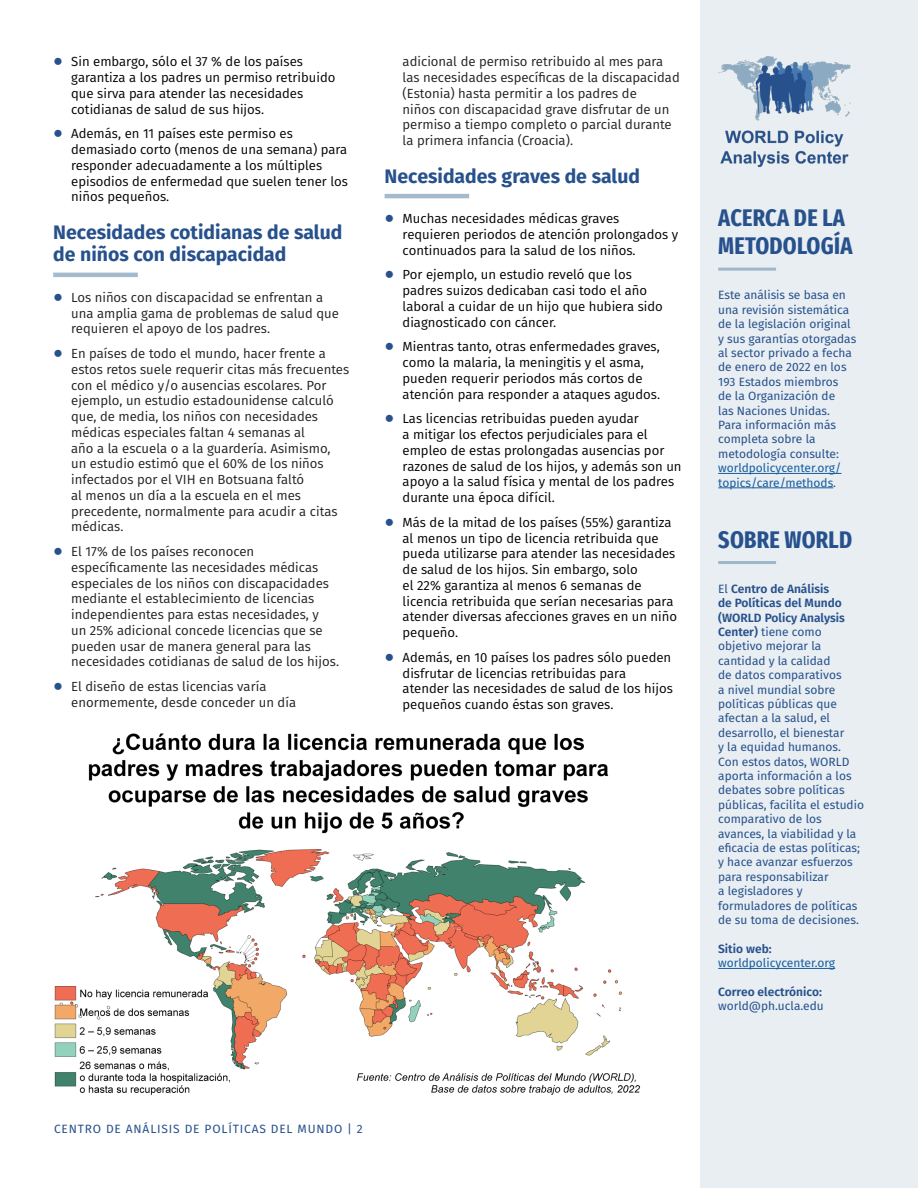
<style>
.page{position:relative;width:918px;height:1188px;background:#fff}
.page>*{position:absolute;margin:0;border:0;box-sizing:border-box;transform-origin:0 0}
.t1{font:700 24px/28.8px "Fira Sans Compressed";letter-spacing:.01em;color:#27518d}
.Bullet_Point_1{font:700 19.5px/22.5px "Fira Sans";color:#27518d}
.t2{font:13.2px/15.8px "Fira Sans";color:#000}
.t3{font:13.2px/15.8px "Fira Sans";color:#231f20}
.t4{font:12px/14.4px "Fira Sans";color:#27518d}
.t5{font:12px "Fira Sans";letter-spacing:.07em;color:#27518c}
.t6{font:600 12px "Fira Sans";color:#27518d}
.t7{font:12px "Fira Sans";color:#175d9e}
.s1{font-family:"Arial";font-weight:700;font-size:16.5px;color:#27518d}
.s2{color:#175d9e}
.s3{font-weight:600}
</style>
<div class="page">
<div style="left:700px;top:0;width:218px;height:1188px;background:#e8eef2"></div>
<img style="left:718px;top:56px;width:133px;height:112px">
<hr style="left:53px;top:273px;width:85px;height:4px;background:#a3bbcd">
<hr style="left:718px;top:473px;width:123px;height:1px;background:#175d9e">
<hr style="left:718px;top:488px;width:115px;height:1px;background:#175d9e">
<hr style="left:718px;top:968px;width:117px;height:1px;background:#175d9e">
<hr style="left:718px;top:268px;width:58px;height:3px;background:#8caac1">
<hr style="left:718px;top:561px;width:58px;height:3px;background:#8caac1">
<hr style="left:385px;top:194px;width:84px;height:4px;background:#a3bbcd">
<img style="left:54px;top:733px;width:587px;height:362px">
<p class="t2" style="left:71px;top:54px;width:266px;text-indent:-18px"><span class="s1">●</span> Sin embargo, sólo el 37 % de los países garantiza a los padres un permiso retribuido que sirva para atender las necesidades cotidianas de salud de sus hijos.</p>
<p class="t2" style="left:71px;top:126px;width:278px;text-indent:-18px"><span class="s1">●</span> Además, en 11 países este permiso es demasiado corto (menos de una semana) para responder adecuadamente a los múltiples episodios de enfermedad que suelen tener los niños pequeños.</p>
<p class="Bullet_Point_1" style="left:53px;top:219px;width:291px">Necesidades cotidianas de salud de niños con discapacidad</p>
<p class="t3" style="left:71px;top:289px;width:269px;text-indent:-18px"><span class="s1">●</span> Los niños con discapacidad se enfrentan a una amplia gama de problemas de salud que requieren el apoyo de los padres.</p>
<p class="t3" style="left:71px;top:345px;width:279px;text-indent:-18px"><span class="s1">●</span> En países de todo el mundo, hacer frente a estos retos suele requerir citas más frecuentes con el médico y/o ausencias escolares. Por ejemplo, un estudio estadounidense calculó que, de media, los niños con necesidades médicas especiales faltan 4 semanas al<br>año a la escuela o a la guardería. Asimismo,<br>un estudio estimó que el 60% de los niños infectados por el VIH en Botsuana faltó<br>al menos un día a la escuela en el mes precedente, normalmente para acudir a citas médicas.</p>
<p class="t3" style="left:71px;top:543px;width:269px;text-indent:-18px"><span class="s1">●</span> El 17% de los países reconocen específicamente las necesidades médicas especiales de los niños con discapacidades mediante el establecimiento de licencias independientes para estas necesidades, y<br>un 25% adicional concede licencias que se pueden usar de manera general para las necesidades cotidianas de salud de los hijos.</p>
<p class="t3" style="left:71px;top:678px;width:226px;text-indent:-18px"><span class="s1">●</span> El diseño de estas licencias varía enormemente, desde conceder un día</p>
<p class="t3" style="left:403px;top:54px;width:279px">adicional de permiso retribuido al mes para las necesidades específicas de la discapacidad (Estonia) hasta permitir a los padres de<br>niños con discapacidad grave disfrutar de un permiso a tiempo completo o parcial durante la primera infancia (Croacia).</p>
<p class="Bullet_Point_1" style="left:385px;top:163px;width:257px">Necesidades graves de salud</p>
<p class="t2" style="left:403px;top:210px;width:277px;text-indent:-18px"><span class="s1">●</span> Muchas necesidades médicas graves requieren periodos de atención prolongados y continuados para la salud de los niños.</p>
<p class="t2" style="left:403px;top:267px;width:262px;text-indent:-18px"><span class="s1">●</span> Por ejemplo, un estudio reveló que los padres suizos dedicaban casi todo el año laboral a cuidar de un hijo que hubiera sido diagnosticado con cáncer.</p>
<p class="t2" style="left:403px;top:339px;width:259px;text-indent:-18px"><span class="s1">●</span> Mientras tanto, otras enfermedades graves, como la malaria, la meningitis y el asma, pueden requerir periodos más cortos de atención para responder a ataques agudos.</p>
<p class="t2" style="left:403px;top:411px;width:280px;text-indent:-18px"><span class="s1">●</span> Las licencias retribuidas pueden ayudar<br>a mitigar los efectos perjudiciales para el empleo de estas prolongadas ausencias por razones de salud de los hijos, y además son un apoyo a la salud física y mental de los padres durante una época difícil.</p>
<p class="t2" style="left:403px;top:514px;width:276px;text-indent:-18px"><span class="s1">●</span> Más de la mitad de los países (55%) garantiza al menos un tipo de licencia retribuida que pueda utilizarse para atender las necesidades de salud de los hijos. Sin embargo, solo<br>el 22% garantiza al menos 6 semanas de licencia retribuida que serían necesarias para atender diversas afecciones graves en un niño pequeño.</p>
<p class="t2" style="left:403px;top:649px;width:272px;text-indent:-18px"><span class="s1">●</span> Además, en 10 países los padres sólo pueden disfrutar de licencias retribuidas para atender las necesidades de salud de los hijos pequeños cuando éstas son graves.</p>
<p class="t1" style="left:718px;top:201px;width:136px">ACERCA DE LA<br>METODOLOGÍA</p>
<p class="t4" style="left:718px;top:288px;width:140px">Este análisis se basa en una revisión sistemática de la legislación original y sus garantías otorgadas al sector privado a fecha de enero de 2022 en los<br>193 Estados miembros<br>de la Organización de<br>las Naciones Unidas.<br>Para información más completa sobre la metodología consulte: <span class="s2">worldpolicycenter.org/ topics/care/methods</span>.</p>
<p class="t1" style="left:718px;top:524px;width:135px">SOBRE WORLD</p>
<p class="t4" style="left:718px;top:581px;width:147px">El <span class="s3">Centro de Análisis<br>de Políticas del Mundo (WORLD Policy Analysis<br>Center)</span> tiene como objetivo mejorar la cantidad y la calidad<br>de datos comparativos<br>a nivel mundial sobre políticas públicas que afectan a la salud, el desarrollo, el bienestar<br>y la equidad humanos.<br>Con estos datos, WORLD aporta información a los debates sobre políticas públicas, facilita el estudio comparativo de los avances, la viabilidad y la eficacia de estas políticas; y hace avanzar esfuerzos para responsabilizar<br>a legisladores y formuladores de políticas de su toma de decisiones.</p>
<p class="t6" style="left:718px;top:939px;width:55px">Sitio web:</p>
<p class="t7" style="left:718px;top:954px;width:118px">worldpolicycenter.org</p>
<p class="t6" style="left:718px;top:982px;width:105px">Correo electrónico:</p>
<p class="t4" style="left:718px;top:999px;width:107px">world@ph.ucla.edu</p>
<p class="t5" style="left:54px;top:1120px;width:310px">CENTRO DE ANÁLISIS DE POLÍTICAS DEL MUNDO | 2</p>
</div>
